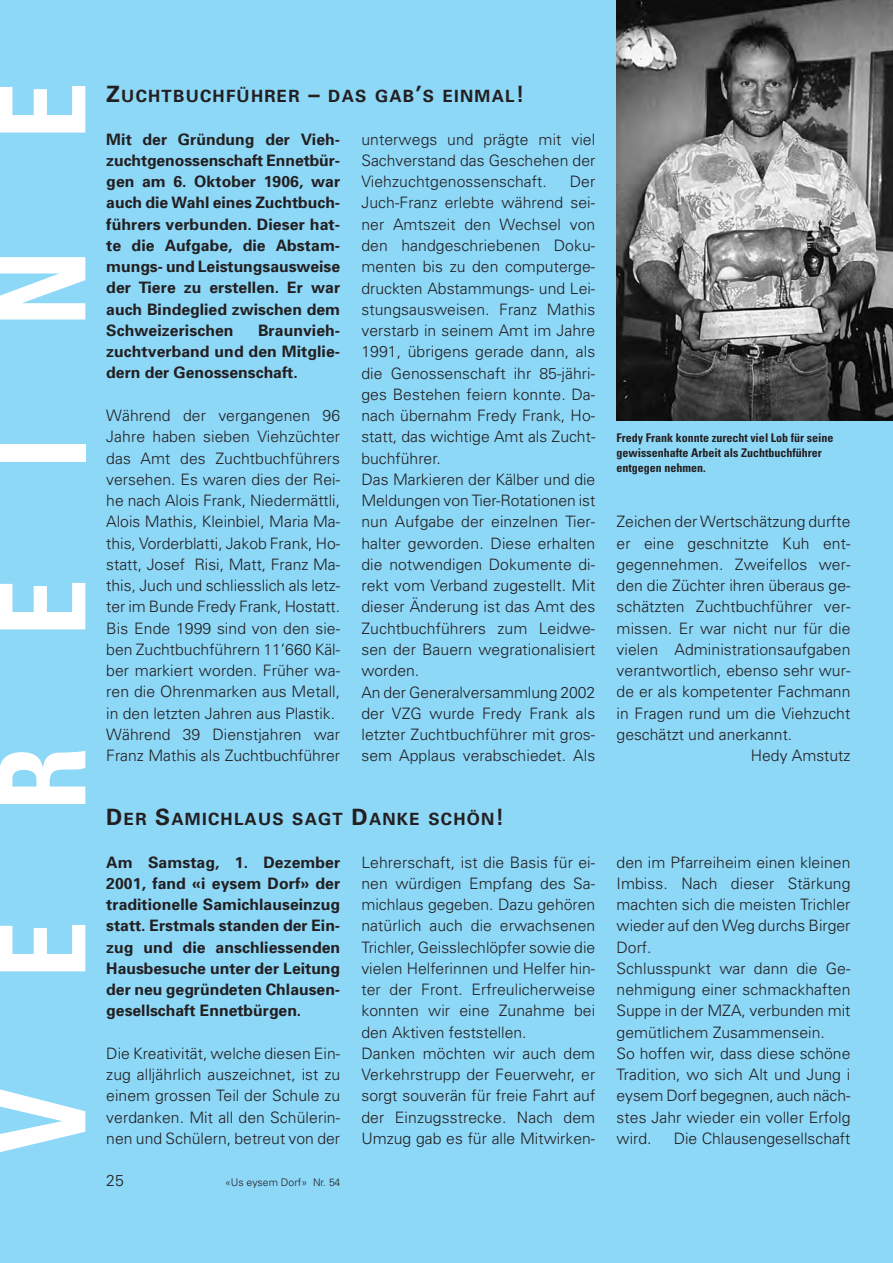
<style>
.page{position:relative;width:893px;height:1263px;background:#8dd7f7}
.page>*{position:absolute;margin:0;border:0;box-sizing:border-box;transform-origin:0 0}
.t1{font:700 condensed 119.25px "Univers";color:#fff}
.t2{font:700 16.8px "Univers";letter-spacing:.075em;color:#231f20}
.t3{font:300 15.75px/21.3px "Univers";letter-spacing:.005em;color:#231f20}
.t4{font:700 15.75px/21.3px "Univers";color:#231f20;text-align:justify}
.t5{font:700 condensed 12px/15px "Univers";color:#231f20}
.t6{font:300 10.5px "Univers";color:#231f20}
.s1{font-size:22.5px}
</style>
<div class="page">
<img style="left:617px;top:0;width:276px;height:421px">
<h1 class="t1" style="left:-1px;top:1153px;width:1072px;rotate:-90deg">VEREINE</h1>
<p class="t2" style="left:106px;top:90px;width:420px"><span class="s1">Z</span>UCHTBUCHFÜHRER <span class="s1">–</span> DAS GAB<span class="s1">’</span>S EINMAL<span class="s1">!</span></p>
<p class="t4" style="left:106px;top:130px;width:235px">Mit der Gründung der Vieh&shy;zuchtgenossenschaft Ennetbür&shy;gen am 6. Oktober 1906, war auch die Wahl eines Zuchtbuch&shy;führers verbunden. Dieser hat&shy;te die Aufgabe, die Abstam&shy;mungs- und Leistungsausweise der Tiere zu erstellen. Er war auch Bindeglied zwischen dem Schweizerischen</p>
<p class="t3" style="left:361px;top:130px;width:235px;text-align:justify">unterwegs und prägte mit viel Sachverstand das Geschehen der Viehzuchtgenossenschaft.</p>
<p class="t3" style="left:361px;top:172px;width:235px;text-indent:208px">Der<br>Juch-Franz erlebte während sei&shy;ner Amtszeit den Wechsel von den handgeschriebenen Doku&shy;menten bis zu den computerge&shy;druckten Abstammungs- und Lei&shy;stungsausweisen. Franz Mathis verstarb in seinem Amt im Jahre<br>1991, übrigens gerade dann, als die Genossenschaft ihr 85-jähri&shy;ges Bestehen feiern konnte. Da&shy;nach übernahm Fredy Frank, Ho&shy;statt, das wichtige Amt als Zucht&shy;buchführer.<br>Das Markieren der Kälber und die<br>Meldungen von Tier-Rotationen ist nun Aufgabe der einzelnen Tier&shy;halter geworden. Diese erhalten die notwendigen Dokumente di&shy;rekt vom Verband zugestellt. Mit dieser Änderung ist das Amt des<br>Zuchtbuchführers zum Leidwe&shy;sen der Bauern wegrationalisiert worden.<br>An der Generalversammlung 2002 der VZG wurde Fredy Frank als letzter Zuchtbuchführer mit gros&shy;sem Applaus verabschiedet. Als</p>
<p class="t4" style="left:106px;top:321px;width:235px;text-indent:152px">Braunvieh&shy;zuchtverband und den Mitglie&shy;dern der Genossenschaft.</p>
<p class="t3" style="left:106px;top:406px;width:235px">Während der vergangenen 96<br>Jahre haben sieben Viehzüchter das Amt des Zuchtbuchführers versehen. Es waren dies der Rei&shy;he nach Alois Frank, Niedermättli,<br>Alois Mathis, Kleinbiel, Maria Ma&shy;this, Vorderblatti, Jakob Frank, Ho&shy;statt, Josef Risi, Matt, Franz Ma&shy;this, Juch und schliesslich als letz&shy;ter im Bunde Fredy Frank, Hostatt.<br>Bis Ende 1999 sind von den sie&shy;ben Zuchtbuchführern 11’660 Käl&shy;ber markiert worden. Früher wa&shy;ren die Ohrenmarken aus Metall, in den letzten Jahren aus Plastik.<br>Während 39 Dienstjahren war<br>Franz Mathis als Zuchtbuchführer</p>
<p class="t5" style="left:617px;top:432px;width:218px">Fredy Frank konnte zurecht viel Lob für seine gewissenhafte Arbeit als Zuchtbuchführer entgegen nehmen.</p>
<p class="t3" style="left:617px;top:512px;width:235px">Zeichen der Wertschätzung durfte</p>
<p class="t3" style="left:617px;top:534px;width:235px">er eine geschnitzte Kuh ent-</p>
<p class="t3" style="left:617px;top:555px;width:235px">gegennehmen. Zweifellos wer-</p>
<p class="t3" style="left:617px;top:576px;width:235px">den die Züchter ihren überaus ge-</p>
<p class="t3" style="left:617px;top:597px;width:235px">schätzten Zuchtbuchführer ver-</p>
<p class="t3" style="left:617px;top:619px;width:235px">missen. Er war nicht nur für die</p>
<p class="t3" style="left:617px;top:640px;width:235px">vielen Administrationsaufgaben</p>
<p class="t3" style="left:617px;top:661px;width:235px">verantwortlich, ebenso sehr wur-</p>
<p class="t3" style="left:617px;top:683px;width:235px">de er als kompetenter Fachmann</p>
<p class="t3" style="left:617px;top:704px;width:235px">in Fragen rund um die Viehzucht</p>
<p class="t3" style="left:617px;top:725px;width:177px">geschätzt und anerkannt.</p>
<p class="t3" style="left:751px;top:746px;width:101px">Hedy Amstutz</p>
<p class="t2" style="left:106px;top:813px;width:399px"><span class="s1">D</span>ER <span class="s1">S</span>AMICHLAUS SAGT <span class="s1">D</span>ANKE SCHÖN<span class="s1">!</span></p>
<p class="t4" style="left:106px;top:853px;width:235px">Am Samstag, 1. Dezember 2001, fand «i eysem Dorf» der traditionelle Samichlauseinzug statt. Erstmals standen der Ein&shy;zug und die anschliessenden Hausbesuche unter der Leitung der neu gegründeten Chlausen&shy;gesellschaft Ennetbürgen.</p>
<p class="t3" style="left:106px;top:1044px;width:235px;text-align:justify">Die Kreativität, welche diesen Ein&shy;zug alljährlich auszeichnet, ist zu einem grossen Teil der Schule zu verdanken. Mit all den Schülerin&shy;nen und Schülern, betreut von der</p>
<p class="t3" style="left:361px;top:853px;width:235px">Lehrerschaft, ist die Basis für ei&shy;nen würdigen Empfang des Sa&shy;michlaus gegeben. Dazu gehören natürlich auch die erwachsenen<br>Trichler, Geisslechlöpfer sowie die vielen Helferinnen und Helfer hin&shy;ter der Front. Erfreulicherweise konnten wir eine Zunahme bei den Aktiven feststellen.<br>Danken möchten wir auch dem<br>Verkehrstrupp der Feuerwehr, er sorgt souverän für freie Fahrt auf der Einzugsstrecke. Nach dem<br>Umzug gab es für alle Mitwirken-</p>
<p class="t3" style="left:617px;top:853px;width:235px">den im Pfarreiheim einen kleinen<br>Imbiss. Nach dieser Stärkung machten sich die meisten Trichler wieder auf den Weg durchs Birger<br>Dorf.<br>Schlusspunkt war dann die Ge&shy;nehmigung einer schmackhaften<br>Suppe in der MZA, verbunden mit gemütlichem Zusammensein.<br>So hoffen wir, dass diese schöne<br>Tradition, wo sich Alt und Jung i eysem Dorf begegnen, auch näch&shy;stes Jahr wieder ein voller Erfolg wird.</p>
<p class="t3" style="left:674px;top:1129px;width:178px">Die Chlausengesellschaft</p>
<p class="t3" style="left:106px;top:1171px;width:19px">25</p>
<p class="t6" style="left:225px;top:1179px;width:117px">«Us eysem Dorf» Nr. 54</p>
</div>
